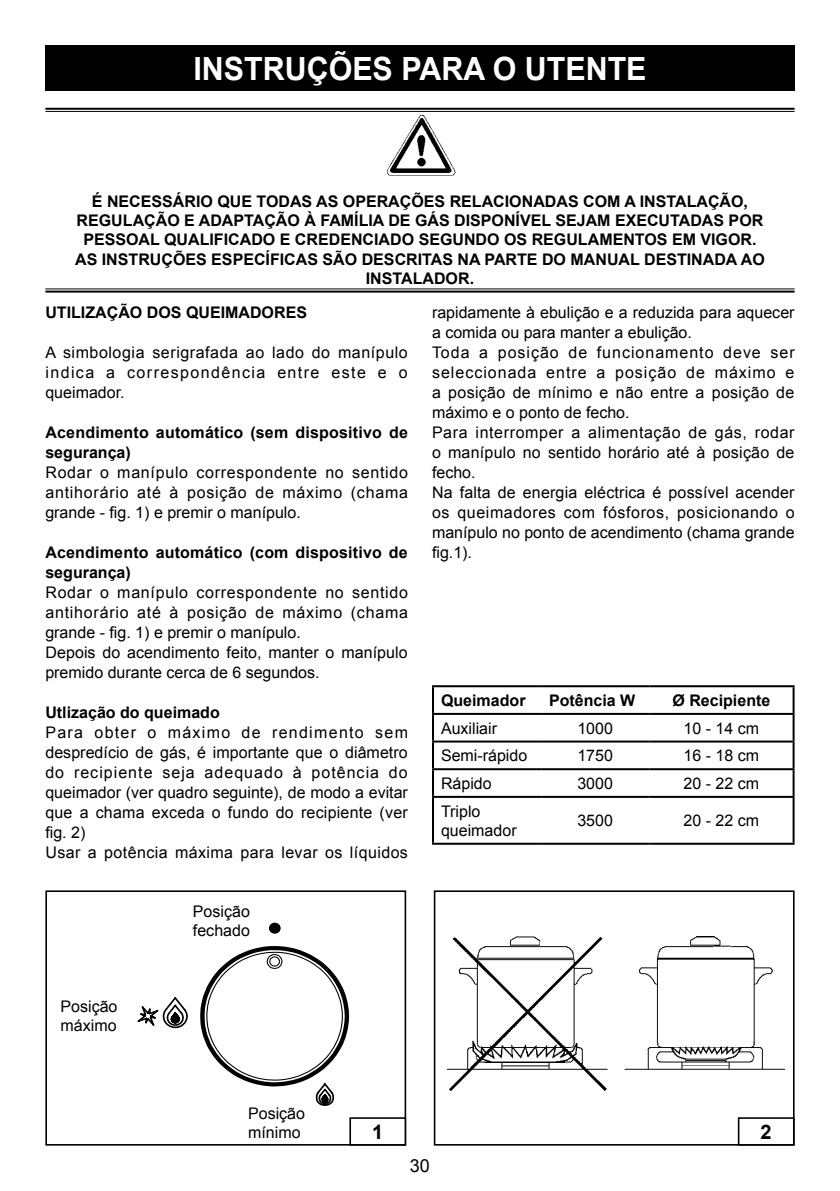
<style>
.page{position:relative;width:840px;height:1191px;background:#fff}
.page>*{position:absolute;margin:0;border:0;box-sizing:border-box;transform-origin:0 0}
.t1{font:700 32px "Arial";color:#fff;scale:.95 1}
.t2{font:700 20px "Arial";color:#000}
.t3{font:18px "Arial";color:#000}
.t4{font:16px/20px "Arial";letter-spacing:.01em;color:#000}
.t5{font:700 16px/19.2px "Arial";color:#000}
</style>
<div class="page">
<img style="left:447px;top:936px;width:337px;height:154px">
<div style="left:433px;top:890px;width:361px;height:255px;border:2px solid #000"></div>
<div style="left:737px;top:1117px;width:57px;height:28px;border:2px solid #000"></div>
<svg style="left:137px;top:946px;width:213px;height:160px"></svg>
<div style="left:269px;top:922px;width:11px;height:11px;background:#000;border-radius:50%"></div>
<div style="left:45px;top:890px;width:361px;height:255px;border:2px solid #000"></div>
<div style="left:349px;top:1117px;width:57px;height:28px;border:2px solid #000"></div>
<img style="left:387px;top:115px;width:69px;height:61px">
<hr style="left:45px;top:108px;width:749px;height:2px;background:#000">
<hr style="left:45px;top:111px;width:749px;height:1px;background:#000">
<hr style="left:45px;top:288px;width:749px;height:1px;background:#000">
<hr style="left:45px;top:290px;width:749px;height:2px;background:#000">
<div style="left:45px;top:45px;width:749px;height:46px;background:#000"></div>
<hr style="left:432px;top:685px;width:108px;height:2px;background:#000">
<hr style="left:432px;top:687px;width:2px;height:26px;background:#000">
<hr style="left:540px;top:685px;width:108px;height:2px;background:#000">
<hr style="left:648px;top:685px;width:146px;height:2px;background:#000">
<hr style="left:792px;top:687px;width:2px;height:26px;background:#000">
<hr style="left:432px;top:713px;width:108px;height:2px;background:#000">
<hr style="left:432px;top:715px;width:2px;height:25px;background:#000">
<hr style="left:540px;top:713px;width:108px;height:2px;background:#000">
<hr style="left:648px;top:713px;width:146px;height:2px;background:#000">
<hr style="left:792px;top:715px;width:2px;height:25px;background:#000">
<hr style="left:432px;top:740px;width:108px;height:2px;background:#000">
<hr style="left:432px;top:742px;width:2px;height:26px;background:#000">
<hr style="left:540px;top:740px;width:108px;height:2px;background:#000">
<hr style="left:648px;top:740px;width:146px;height:2px;background:#000">
<hr style="left:792px;top:742px;width:2px;height:26px;background:#000">
<hr style="left:432px;top:768px;width:108px;height:2px;background:#000">
<hr style="left:432px;top:770px;width:2px;height:26px;background:#000">
<hr style="left:540px;top:768px;width:108px;height:2px;background:#000">
<hr style="left:648px;top:768px;width:146px;height:2px;background:#000">
<hr style="left:792px;top:770px;width:2px;height:26px;background:#000">
<hr style="left:432px;top:796px;width:108px;height:2px;background:#000">
<hr style="left:432px;top:798px;width:2px;height:44px;background:#000">
<hr style="left:540px;top:796px;width:108px;height:2px;background:#000">
<hr style="left:648px;top:796px;width:146px;height:2px;background:#000">
<hr style="left:792px;top:798px;width:2px;height:44px;background:#000">
<hr style="left:432px;top:842px;width:108px;height:2px;background:#000">
<hr style="left:540px;top:842px;width:108px;height:2px;background:#000">
<hr style="left:648px;top:842px;width:146px;height:2px;background:#000">
<h1 class="t1" style="left:193px;top:47px;width:478px">INSTRUÇÕES PARA O UTENTE</h1>
<p class="t5" style="left:75px;top:192px;width:690px;text-align:center">É NECESSÁRIO QUE TODAS AS OPERAÇÕES RELACIONADAS COM A INSTALAÇÃO, REGULAÇÃO E ADAPTAÇÃO À FAMÍLIA DE GÁS DISPONÍVEL SEJAM EXECUTADAS POR PESSOAL QUALIFICADO E CREDENCIADO SEGUNDO OS REGULAMENTOS EM VIGOR.<br>AS INSTRUÇÕES ESPECÍFICAS SÃO DESCRITAS NA PARTE DO MANUAL DESTINADA AO INSTALADOR.</p>
<p class="t5" style="left:45px;top:303px;width:263px">UTILIZAÇÃO DOS QUEIMADORES</p>
<p class="t4" style="left:45px;top:342px;width:364px;text-align:justify">A simbologia serigrafada ao lado do manípulo indica a correspondência entre este e o queimador.</p>
<p class="t5" style="left:45px;top:423px;width:364px;line-height:20px">Acendimento automático (sem dispositivo de segurança)</p>
<p class="t4" style="left:45px;top:462px;width:364px;text-align:justify">Rodar o manípulo correspondente no sentido antihorário até à posição de máximo (chama grande - fig. 1) e premir o manípulo.</p>
<p class="t5" style="left:45px;top:543px;width:364px;line-height:20px">Acendimento automático (com dispositivo de segurança)</p>
<p class="t4" style="left:45px;top:582px;width:364px">Rodar o manípulo correspondente no sentido antihorário até à posição de máximo (chama grande - fig. 1) e premir o manípulo.<br>Depois do acendimento feito, manter o manípulo premido durante cerca de 6 segundos.</p>
<p class="t5" style="left:45px;top:703px;width:176px">Utlização do queimado</p>
<p class="t4" style="left:45px;top:722px;width:364px">Para obter o máximo de rendimento sem despredício de gás, é importante que o diâmetro do recipiente seja adequado à potência do queimador (ver quadro seguinte), de modo a evitar que a chama exceda o fundo do recipiente (ver fig. 2)<br>Usar a potência máxima para levar os líquidos</p>
<p class="t4" style="left:193px;top:901px;width:58px;line-height:19.2px">Posição fechado</p>
<p class="t4" style="left:432px;top:302px;width:364px">rapidamente à ebulição e a reduzida para aquecer a comida ou para manter a ebulição.<br>Toda a posição de funcionamento deve ser seleccionada entre a posição de máximo e a posição de mínimo e não entre a posição de máximo e o ponto de fecho.<br>Para interromper a alimentação de gás, rodar o manípulo no sentido horário até à posição de fecho.<br>Na falta de energia eléctrica é possível acender os queimadores com fósforos, posicionando o manípulo no ponto de acendimento (chama grande fig.1).</p>
<p class="t5" style="left:441px;top:691px;width:86px">Queimador</p>
<p class="t5" style="left:548px;top:691px;width:88px">Potência W</p>
<p class="t5" style="left:672px;top:691px;width:99px">Ø Recipiente</p>
<p class="t4" style="left:441px;top:718px;width:57px">Auxiliair</p>
<p class="t4" style="left:577px;top:718px;width:37px">1000</p>
<p class="t4" style="left:683px;top:718px;width:77px">10 - 14 cm</p>
<p class="t4" style="left:441px;top:745px;width:88px">Semi-rápido</p>
<p class="t4" style="left:577px;top:745px;width:37px">1750</p>
<p class="t4" style="left:683px;top:745px;width:77px">16 - 18 cm</p>
<p class="t4" style="left:441px;top:773px;width:52px">Rápido</p>
<p class="t4" style="left:577px;top:773px;width:37px">3000</p>
<p class="t4" style="left:683px;top:773px;width:77px">20 - 22 cm</p>
<p class="t4" style="left:441px;top:801px;width:77px;line-height:19.2px">Triplo queimador</p>
<p class="t4" style="left:577px;top:810px;width:37px">3500</p>
<p class="t4" style="left:683px;top:810px;width:77px">20 - 22 cm</p>
<p class="t4" style="left:60px;top:996px;width:58px;line-height:19.2px">Posição máximo</p>
<p class="t4" style="left:248px;top:1103px;width:58px;line-height:19.2px">Posição mínimo</p>
<p class="t2" style="left:372px;top:1118px;width:13px">1</p>
<p class="t2" style="left:760px;top:1118px;width:13px">2</p>
<p class="t3" style="left:410px;top:1153px;width:22px">30</p>
</div>
